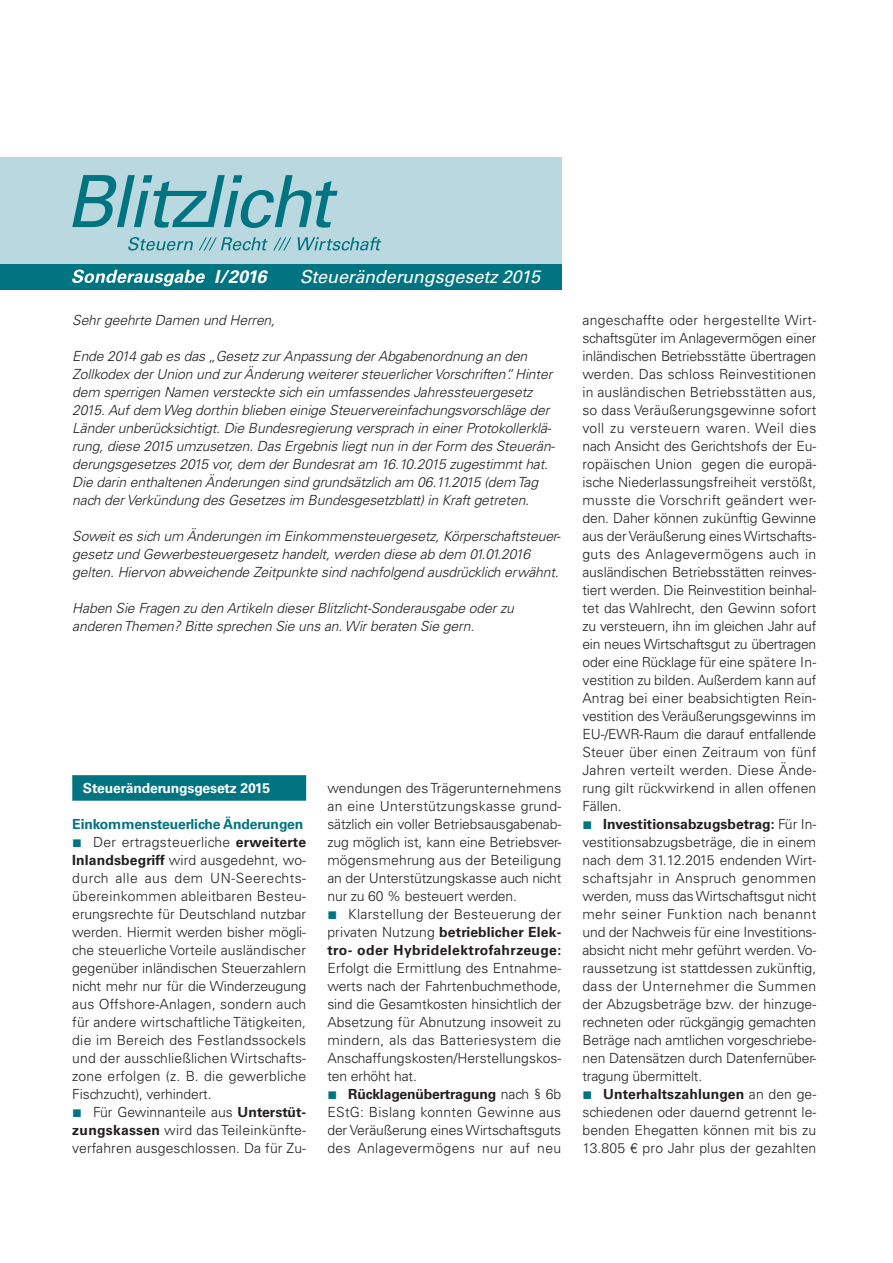
<style>
.page{position:relative;width:893px;height:1263px;background:#fff}
.page>*{position:absolute;margin:0;border:0;box-sizing:border-box;transform-origin:0 0}
.t1{font:italic 18px "Univers LT Std";letter-spacing:-.01em;color:#fff}
.t2{font:italic 700 18px "Univers LT Std";color:#fff}
.t3{font:300 13.95px/18px "Univers LT Std";letter-spacing:.01em;color:#231f20;text-align:justify}
.t4{font:italic 300 13.95px/18px "Univers LT Std";letter-spacing:-.01em;color:#231f20}
.t5{font:700 13.95px/18px "Univers LT Std";letter-spacing:.02em;color:#231f20;text-align:justify}
.t6{font:300 13.95px "Univers LT Std";letter-spacing:-.01em;color:#231f20}
.t7{font:700 13.95px "Univers LT Std";letter-spacing:-.01em;color:#007480}
.t8{font:300 13.95px "Univers LT Std";letter-spacing:.035em;color:#231f20}
.t9{font:700 13.95px "Univers LT Std";letter-spacing:-.01em;color:#fff}
.s1{font-weight:700}
.s2{font-weight:300}
</style>
<div class="page">
<div style="left:0;top:157px;width:561px;height:114px;background:#bad8df"></div>
<div style="left:0;top:264px;width:561px;height:25px;background:#007480"></div>
<svg style="left:72px;top:175px;width:266px;height:53px"></svg>
<svg style="left:128px;top:237px;width:65px;height:14px"></svg>
<svg style="left:298px;top:237px;width:83px;height:14px"></svg>
<svg style="left:199px;top:237px;width:92px;height:14px"></svg>
<svg style="left:72px;top:269px;width:133px;height:17px"></svg>
<div style="left:72px;top:775px;width:234px;height:26px;background:#007480"></div>
<p class="t2" style="left:214px;top:266px;width:54px">I/2016</p>
<p class="t1" style="left:300px;top:266px;width:242px">Steueränderungsgesetz 2015</p>
<p class="t4" style="left:72px;top:311px;width:204px">Sehr geehrte Damen und Herren,</p>
<p class="t4" style="left:72px;top:347px;width:484px">Ende 2014 gab es das „Gesetz zur Anpassung der Abgabenordnung an den Zollkodex der Union und zur Änderung weiterer steuerlicher Vorschriften“. Hinter dem sperrigen Namen versteckte sich ein umfassendes Jahressteuergesetz 2015. Auf dem Weg dorthin blieben einige Steuervereinfachungsvorschläge der Länder unberücksichtigt. Die Bundesregierung versprach in einer Protokollerklä&shy;rung, diese 2015 umzusetzen. Das Ergebnis liegt nun in der Form des Steuerän&shy;derungsgesetzes 2015 vor, dem der Bundesrat am 16.10.2015 zugestimmt hat.<br>Die darin enthaltenen Änderungen sind grundsätzlich am 06.11.2015 (dem Tag nach der Verkündung des Gesetzes im Bundesgesetzblatt) in Kraft getreten.</p>
<p class="t4" style="left:72px;top:527px;width:490px">Soweit es sich um Änderungen im Einkommensteuergesetz, Körperschaftsteuer&shy;gesetz und Gewerbesteuergesetz handelt, werden diese ab dem 01.01.2016 gelten. Hiervon abweichende Zeitpunkte sind nachfolgend ausdrücklich erwähnt.</p>
<p class="t4" style="left:72px;top:599px;width:443px">Haben Sie Fragen zu den Artikeln dieser Blitzlicht-Sonderausgabe oder zu anderen Themen? Bitte sprechen Sie uns an. Wir beraten Sie gern.</p>
<p class="t9" style="left:83px;top:780px;width:189px">Steueränderungsgesetz 2015</p>
<p class="t7" style="left:72px;top:816px;width:232px">Einkommensteuerliche Änderungen</p>
<p class="t3" style="left:93px;top:833px;width:215px">Der ertragsteuerliche <span class="s1">erweiterte</span></p>
<p class="t3" style="left:72px;top:851px;width:235px"><span class="s1">Inlandsbegriff</span> wird ausgedehnt, wo-</p>
<p class="t8" style="left:72px;top:870px;width:235px">durch alle aus dem UN-Seerechts-</p>
<p class="t3" style="left:72px;top:887px;width:235px">übereinkommen ableitbaren Besteu-</p>
<p class="t3" style="left:72px;top:905px;width:235px">erungsrechte für Deutschland nutzbar</p>
<p class="t6" style="left:72px;top:924px;width:235px">werden. Hiermit werden bisher mögli-</p>
<p class="t3" style="left:72px;top:941px;width:235px">che steuerliche Vorteile ausländischer</p>
<p class="t3" style="left:72px;top:959px;width:235px">gegenüber inländischen Steuerzahlern</p>
<p class="t6" style="left:72px;top:978px;width:235px">nicht mehr nur für die Winderzeugung</p>
<p class="t3" style="left:72px;top:995px;width:235px">aus Offshore-Anlagen, sondern auch</p>
<p class="t3" style="left:72px;top:1013px;width:235px">für andere wirtschaftliche Tätigkeiten,</p>
<p class="t3" style="left:72px;top:1031px;width:235px">die im Bereich des Festlandssockels</p>
<p class="t3" style="left:72px;top:1049px;width:235px">und der ausschließlichen Wirtschafts-</p>
<p class="t3" style="left:72px;top:1067px;width:235px">zone erfolgen (z. B. die gewerbliche</p>
<p class="t6" style="left:72px;top:1086px;width:141px">Fischzucht), verhindert.</p>
<p class="t3" style="left:93px;top:1103px;width:215px">Für Gewinnanteile aus <span class="s1">Unterstüt-</span></p>
<p class="t3" style="left:72px;top:1121px;width:235px"><span class="s1">zungskassen</span> wird das Teileinkünfte-</p>
<p class="t3" style="left:72px;top:1139px;width:235px">verfahren ausgeschlossen. Da für Zu-</p>
<p class="t3" style="left:327px;top:779px;width:235px">wendungen des Trägerunternehmens an eine Unterstützungskasse grund&shy;sätzlich ein voller Betriebsausgabenab&shy;zug möglich ist, kann eine Betriebsver&shy;mögensmehrung aus der Beteiligung an der Unterstützungskasse auch nicht nur zu 60 % besteuert werden.</p>
<p class="t5" style="left:327px;top:905px;width:235px;text-indent:21px"><span class="s2">Klarstellung der Besteuerung der privaten Nutzung</span> betrieblicher Elek&shy;tro- oder Hybridelektrofahrzeuge:</p>
<p class="t3" style="left:327px;top:959px;width:235px">Erfolgt die Ermittlung des Entnahme&shy;werts nach der Fahrtenbuchmethode, sind die Gesamtkosten hinsichtlich der Absetzung für Abnutzung insoweit zu mindern, als das Batteriesystem die Anschaffungskosten/Herstellungskos&shy;ten erhöht hat.</p>
<p class="t3" style="left:327px;top:1085px;width:235px;text-indent:21px"><span class="s1">Rücklagenübertragung</span> nach § 6b EStG: Bislang konnten Gewinne aus der Veräußerung eines Wirtschaftsguts des Anlagevermögens nur auf neu</p>
<p class="t3" style="left:582px;top:311px;width:235px">angeschaffte oder hergestellte Wirt&shy;schaftsgüter im Anlagevermögen einer inländischen Betriebsstätte übertragen werden. Das schloss Reinvestitionen in ausländischen Betriebsstätten aus, so dass Veräußerungsgewinne sofort voll zu versteuern waren. Weil dies nach Ansicht des Gerichtshofs der Eu&shy;ropäischen Union gegen die europä&shy;ische Niederlassungsfreiheit verstößt, musste die Vorschrift geändert wer&shy;den. Daher können zukünftig Gewinne aus der Veräußerung eines Wirtschafts&shy;guts des Anlagevermögens auch in ausländischen Betriebsstätten reinves&shy;tiert werden. Die Reinvestition beinhal&shy;tet das Wahlrecht, den Gewinn sofort zu versteuern, ihn im gleichen Jahr auf ein neues Wirtschaftsgut zu übertragen oder eine Rücklage für eine spätere In&shy;vestition zu bilden. Außerdem kann auf Antrag bei einer beabsichtigten Rein&shy;vestition des Veräußerungsgewinns im EU-/EWR-Raum die darauf entfallende Steuer über einen Zeitraum von fünf Jahren verteilt werden. Diese Ände&shy;rung gilt rückwirkend in allen offenen Fällen.</p>
<p class="t3" style="left:582px;top:815px;width:235px;text-indent:21px"><span class="s1">Investitionsabzugsbetrag:</span> Für In&shy;vestitionsabzugsbeträge, die in einem nach dem 31.12.2015 endenden Wirt&shy;schaftsjahr in Anspruch genommen werden, muss das Wirtschaftsgut nicht mehr seiner Funktion nach benannt und der Nachweis für eine Investitions&shy;absicht nicht mehr geführt werden. Vo&shy;raussetzung ist stattdessen zukünftig, dass der Unternehmer die Summen der Abzugsbeträge bzw. der hinzuge&shy;rechneten oder rückgängig gemachten Beträge nach amtlichen vorgeschriebe&shy;nen Datensätzen durch Datenfernüber&shy;tragung übermittelt.</p>
<p class="t3" style="left:582px;top:1085px;width:235px;text-indent:21px"><span class="s1">Unterhaltszahlungen</span> an den ge&shy;schiedenen oder dauernd getrennt le&shy;benden Ehegatten können mit bis zu 13.805 € pro Jahr plus der gezahlten</p>
</div>
